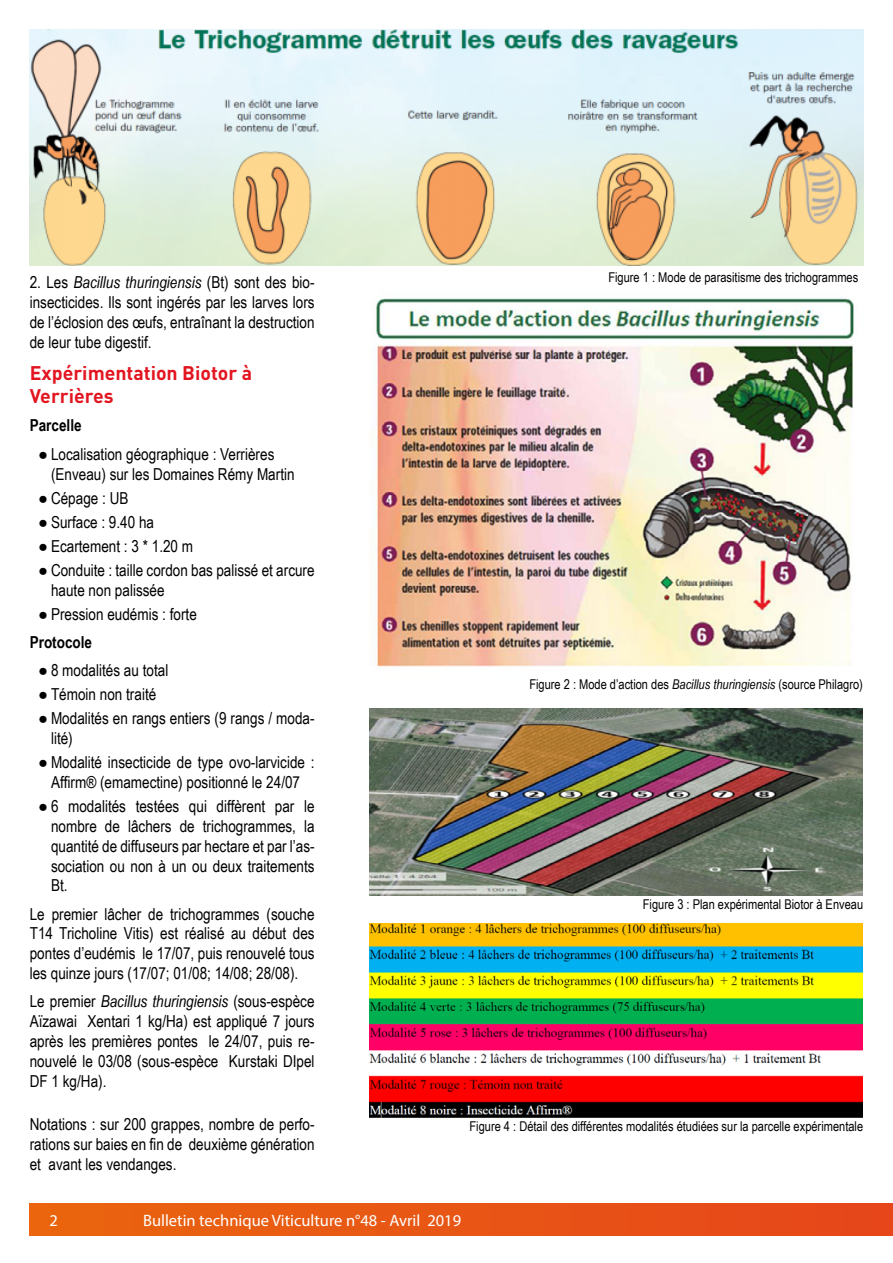
<style>
.page{position:relative;width:893px;height:1263px;background:#fff}
.page>*{position:absolute;margin:0;border:0;box-sizing:border-box;transform-origin:0 0}
.t1{font:700 19.5px/23.4px "DINOT";color:#e31520}
.t2{font:16.5px/19.8px "Arial Narrow";color:#000}
.t3{font:16.5px "Myriad Pro";color:#fff}
.t4{font:700 16.5px "Arial Narrow";color:#000}
.t5{font:13.5px "Arial Narrow";color:#000}
.s1{font-style:italic}
.s2{font-family:"Arial"}
.s3{font-weight:700}
</style>
<div class="page">
<div style="left:30px;top:1203px;width:863px;height:32px;background:linear-gradient(to right,#ea650e,#e6461b)"></div>
<img style="left:30px;top:30px;width:833px;height:235px">
<img style="left:373px;top:298px;width:481px;height:369px">
<img style="left:370px;top:708px;width:493px;height:188px">
<img style="left:370px;top:924px;width:493px;height:193px">
<p class="t2" style="left:30px;top:272px;width:286px;text-align:justify">2. Les <span class="s1">Bacillus thuringiensis</span> (Bt) sont des bio&shy;insecticides. Ils sont ingérés par les larves lors de l’éclosion des œufs, entraînant la destruction de leur tube digestif.</p>
<p class="t1" style="left:30px;top:360px;width:224px">Expérimentation Biotor à<br>Verrières</p>
<p class="t4" style="left:30px;top:413px;width:53px">Parcelle</p>
<p class="t2" style="left:51px;top:443px;width:245px;text-indent:-13px"><span class="s2">●</span> Localisation géographique : Verrières (Enveau) sur les Domaines Rémy Martin</p>
<p class="t2" style="left:38px;top:487px;width:92px"><span class="s2">●</span> Cépage : UB</p>
<p class="t2" style="left:38px;top:511px;width:117px"><span class="s2">●</span> Surface : 9.40 ha</p>
<p class="t2" style="left:38px;top:535px;width:156px"><span class="s2">●</span> Ecartement : 3 * 1.20 m</p>
<p class="t2" style="left:51px;top:559px;width:265px;text-indent:-13px"><span class="s2">●</span> Conduite : taille cordon bas palissé et arcure haute non palissée</p>
<p class="t2" style="left:30px;top:599px;width:169px;line-height:28.3px;text-indent:8px"><span class="s2">●</span> Pression eudémis : forte<br><span class="s3">Protocole</span></p>
<p class="t2" style="left:38px;top:660px;width:132px"><span class="s2">●</span> 8 modalités au total</p>
<p class="t2" style="left:38px;top:684px;width:120px"><span class="s2">●</span> Témoin non traité</p>
<p class="t2" style="left:51px;top:708px;width:265px;text-indent:-13px"><span class="s2">●</span> Modalités en rangs entiers (9 rangs / moda&shy;lité)</p>
<p class="t2" style="left:38px;top:752px;width:278px;text-align:center"><span class="s2">●</span> Modalité insecticide de type ovo-larvicide :<br>Affirm® (emamectine) positionné le 24/07</p>
<p class="t2" style="left:51px;top:796px;width:265px;text-align:justify;text-indent:-13px"><span class="s2">●</span> 6 modalités testées qui diffèrent par le nombre de lâchers de trichogrammes, la quantité de diffuseurs par hectare et par l’as&shy;sociation ou non à un ou deux traitements Bt.</p>
<p class="t2" style="left:30px;top:903px;width:286px;text-align:justify">Le premier lâcher de trichogrammes (souche T14 Tricholine Vitis) est réalisé au début des pontes d’eudémis le 17/07, puis renouvelé tous les quinze jours (17/07; 01/08; 14/08; 28/08).</p>
<p class="t2" style="left:30px;top:991px;width:286px;text-align:justify">Le premier <span class="s1">Bacillus thuringiensis</span> (sous-espèce Aïzawai Xentari 1 kg/Ha) est appliqué 7 jours après les premières pontes le 24/07, puis re&shy;nouvelé le 03/08 (sous-espèce Kurstaki DIpel DF 1 kg/Ha).</p>
<p class="t5" style="left:608px;top:267px;width:251px">Figure 1 : Mode de parasitisme des trichogrammes</p>
<p class="t5" style="left:529px;top:674px;width:335px">Figure 2 : Mode d’action des <span class="s1">Bacillus thuringiensis</span> (source Philagro)</p>
<p class="t5" style="left:643px;top:894px;width:222px">Figure 3 : Plan expérimental Biotor à Enveau</p>
<p class="t2" style="left:30px;top:1114px;width:286px">Notations : sur 200 grappes, nombre de perfo-</p>
<p class="t5" style="left:469px;top:1117px;width:395px">Figure 4 : Détail des différentes modalités étudiées sur la parcelle expérimentale</p>
<p class="t2" style="left:30px;top:1134px;width:286px">rations sur baies en fin de deuxième génération et avant les vendanges.</p>
<p class="t3" style="left:50px;top:1210px;width:10px">2</p>
<p class="t3" style="left:143px;top:1210px;width:320px">Bulletin technique Viticulture n°48 - Avril 2019</p>
</div>
